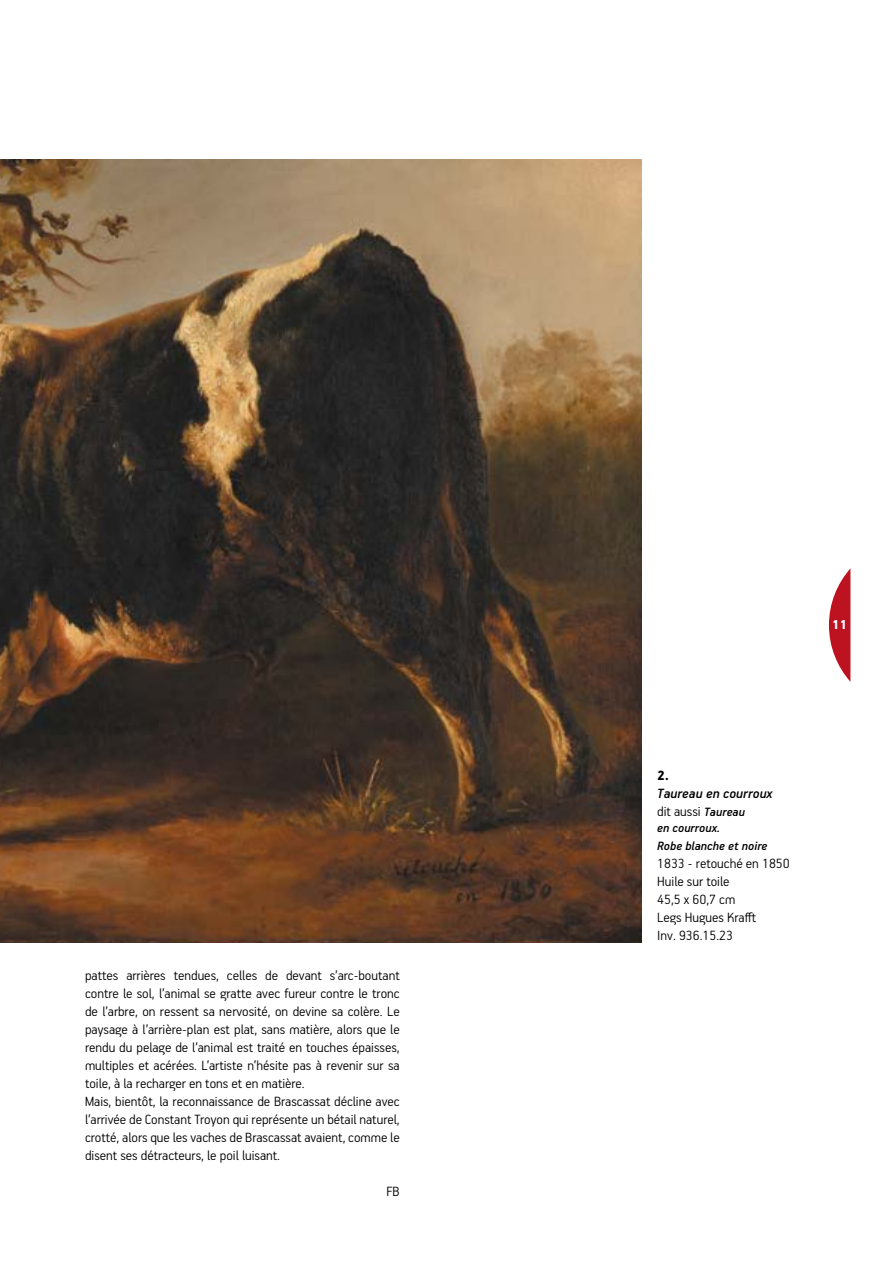
<style>
.page{position:relative;width:893px;height:1263px;background:#fff}
.page>*{position:absolute;margin:0;border:0;box-sizing:border-box;transform-origin:0 0}
.t1{font:300 15px/18px "PF Handbook Pro";color:#000}
.t2{font:italic 500 15px/18px "PF Handbook Pro";color:#000}
.t3{font:900 15px "PF Handbook Pro";color:#000}
.t4{font:900 14.55px "PF Handbook Pro";color:#fff}
.t5{font:italic 500 13.5px/18px "PF Handbook Pro";color:#000}
.s1{font-weight:300;font-style:normal}
.s2{font-size:13.5px}
</style>
<div class="page">
<svg style="left:829px;top:569px;width:21px;height:112px"></svg>
<img style="left:0;top:159px;width:642px;height:783px">
<p class="t1" style="left:85px;top:965px;width:316px">pattes arrières tendues, celles de devant s’arc-boutant contre le sol, l’animal se gratte avec fureur contre le tronc de l’arbre, on ressent sa nervosité, on devine sa colère. Le paysage à l’arrière-plan est plat, sans matière, alors que le rendu du pelage de l’animal est traité en touches épaisses, multiples et acérées. L’artiste n’hésite pas à revenir sur sa toile, à la recharger en tons et en matière.<br>Mais, bientôt, la reconnaissance de Brascassat décline avec l’arrivée de Constant Troyon qui représente un bétail naturel, crotté, alors que les vaches de Brascassat avaient, comme le disent ses détracteurs, le poil luisant.</p>
<p class="t1" style="left:387px;top:1181px;width:15px">FB</p>
<p class="t4" style="left:832px;top:615px;width:17px">11</p>
<p class="t3" style="left:657px;top:766px;width:13px">2.</p>
<p class="t2" style="left:657px;top:784px;width:117px">Taureau en courroux <span class="s1">dit aussi</span> <span class="s2">Taureau</span></p>
<p class="t5" style="left:657px;top:819px;width:112px">en courroux.<br>Robe blanche et noire</p>
<p class="t1" style="left:657px;top:854px;width:134px">1833 - retouché en 1850<br>Huile sur toile<br>45,5 x 60,7 cm<br>Legs Hugues Krafft<br>Inv. 936.15.23</p>
</div>
